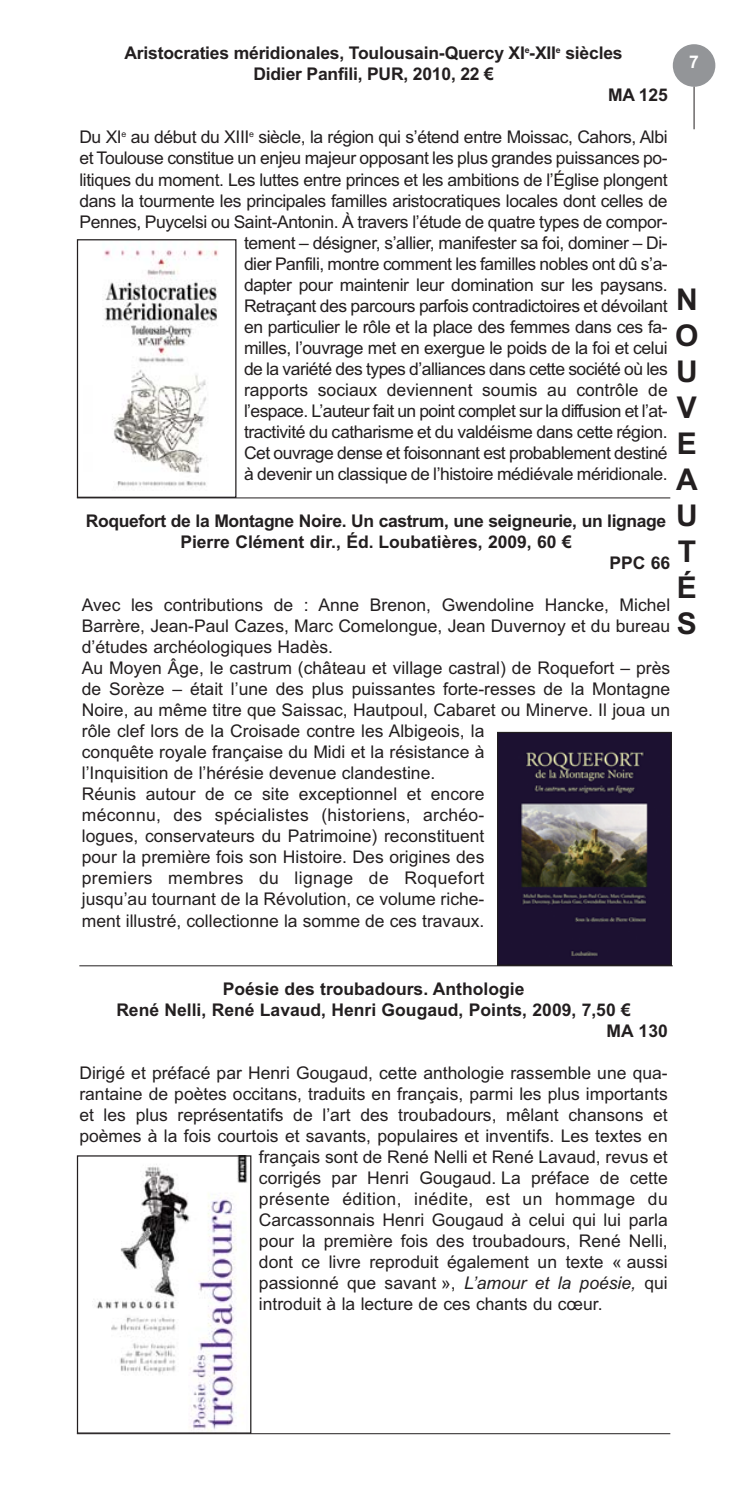
<style>
.page{position:relative;width:741px;height:1492px;background:#fff}
.page>*{position:absolute;margin:0;border:0;box-sizing:border-box;transform-origin:0 0}
.t1{font:700 30px/36px "Arial";color:#231f20;text-align:justify}
.t2{font:17.5px/21px "Arial";color:#231f20}
.t3{font:17.5px/21px "Arial";letter-spacing:-.02em;color:#231f20;text-align:right}
.t4{font:700 17.5px "Arial";letter-spacing:-.01em;color:#231f20}
.t5{font:17.5px "Arial";letter-spacing:.02em;color:#231f20}
.t6{font:700 17.5px "Arial";color:#fff}
.s1{font-style:italic}
</style>
<div class="page">
<img style="left:104px;top:247px;width:114px;height:240px">
<div style="left:77px;top:239px;width:159px;height:259px;border:1px solid #231f20"></div>
<hr style="left:77px;top:497px;width:593px;height:1px;background:#231f20">
<img style="left:498px;top:734px;width:171px;height:229px">
<div style="left:496px;top:732px;width:175px;height:233px;border:1px solid #231f20"></div>
<hr style="left:79px;top:965px;width:593px;height:1px;background:#231f20">
<img style="left:96px;top:1157px;width:151px;height:274px">
<div style="left:77px;top:1155px;width:174px;height:278px;border:1px solid #231f20"></div>
<hr style="left:77px;top:1433px;width:593px;height:1px;background:#231f20">
<div style="left:672px;top:44px;width:43px;height:43px;background:#939598;border-radius:50%"></div>
<hr style="left:693px;top:87px;width:1px;height:42px;background:#231f20">
<p class="t4" style="left:124px;top:47px;width:499px">Aristocraties méridionales, Toulousain-Quercy XI<sup>e</sup>-XII<sup>e</sup> siècles</p>
<p class="t4" style="left:253px;top:68px;width:242px">Didier Panfili, PUR, 2010, 22 €</p>
<p class="t4" style="left:607px;top:89px;width:61px">MA 125</p>
<p class="t3" style="left:79px;top:129px;width:589px">Du XI<sup>e</sup> au début du XIII<sup>e</sup> siècle, la région qui s’étend entre Moissac, Cahors, Albi et Toulouse constitue un enjeu majeur opposant les plus grandes puissances po&shy;litiques du moment. Les luttes entre princes et les ambitions de l’Église plongent dans la tourmente les principales familles aristocratiques locales dont celles de Pennes, Puycelsi ou Saint-Antonin. À travers l’étude de quatre types de compor&shy;tement – désigner, s’allier, manifester sa foi, dominer – Di-<br>dier Panfili, montre comment les familles nobles ont dû s’a-<br>dapter pour maintenir leur domination sur les paysans.<br>Retraçant des parcours parfois contradictoires et dévoilant<br>en particulier le rôle et la place des femmes dans ces fa-<br>milles, l’ouvrage met en exergue le poids de la foi et celui<br>de la variété des types d’alliances dans cette société où les<br>rapports sociaux deviennent soumis au contrôle de<br>l’espace. L’auteur fait un point complet sur la diffusion et l’at-<br>tractivité du catharisme et du valdéisme dans cette région.<br>Cet ouvrage dense et foisonnant est probablement destiné<br>à devenir un classique de l’histoire médiévale méridionale.</p>
<p class="t4" style="left:86px;top:515px;width:581px">Roquefort de la Montagne Noire. Un castrum, une seigneurie, un lignage</p>
<p class="t4" style="left:180px;top:536px;width:393px">Pierre Clément dir., Éd. Loubatières, 2009, 60 €</p>
<p class="t4" style="left:609px;top:557px;width:62px">PPC 66</p>
<p class="t2" style="left:82px;top:596px;width:589px">Avec les contributions de : Anne Brenon, Gwendoline Hancke, Michel Barrère, Jean-Paul Cazes, Marc Comelongue, Jean Duvernoy et du bureau d’études archéologiques Hadès.<br>Au Moyen Âge, le castrum (château et village castral) de Roquefort – près de Sorèze – était l’une des plus puissantes forte-resses de la Montagne Noire, au même titre que Saissac, Hautpoul, Cabaret ou Minerve. Il joua un rôle clef lors de la Croisade contre les Albigeois, la<br>conquête royale française du Midi et la résistance à<br>l’Inquisition de l’hérésie devenue clandestine.<br>Réunis autour de ce site exceptionnel et encore<br>méconnu, des spécialistes (historiens, archéo-<br>logues, conservateurs du Patrimoine) reconstituent<br>pour la première fois son Histoire. Des origines des<br>premiers membres du lignage de Roquefort<br>jusqu’au tournant de la Révolution, ce volume riche-<br>ment illustré, collectionne la somme de ces travaux.</p>
<p class="t6" style="left:688px;top:55px;width:11px">7</p>
<h1 class="t1" style="left:675px;top:284px;width:25px">N O U V E A U T É S</h1>
<p class="t4" style="left:223px;top:982px;width:303px">Poésie des troubadours. Anthologie</p>
<p class="t4" style="left:116px;top:1003px;width:516px">René Nelli, René Lavaud, Henri Gougaud, Points, 2009, 7,50 €</p>
<p class="t4" style="left:606px;top:1024px;width:63px">MA 130</p>
<p class="t2" style="left:79px;top:1064px;width:589px">Dirigé et préfacé par Henri Gougaud, cette anthologie rassemble une qua-</p>
<p class="t2" style="left:79px;top:1085px;width:589px">rantaine de poètes occitans, traduits en français, parmi les plus importants</p>
<p class="t2" style="left:79px;top:1106px;width:589px">et les plus représentatifs de l’art des troubadours, mêlant chansons et</p>
<p class="t2" style="left:79px;top:1127px;width:589px">poèmes à la fois courtois et savants, populaires et inventifs. Les textes en</p>
<p class="t2" style="left:259px;top:1148px;width:410px">français sont de René Nelli et René Lavaud, revus et</p>
<p class="t2" style="left:259px;top:1169px;width:410px">corrigés par Henri Gougaud. La préface de cette</p>
<p class="t5" style="left:259px;top:1192px;width:410px">présente édition, inédite, est un hommage du</p>
<p class="t2" style="left:259px;top:1211px;width:410px">Carcassonnais Henri Gougaud à celui qui lui parla</p>
<p class="t2" style="left:259px;top:1232px;width:410px">pour la première fois des troubadours, René Nelli,</p>
<p class="t2" style="left:259px;top:1253px;width:410px">dont ce livre reproduit également un texte « aussi</p>
<p class="t2" style="left:259px;top:1274px;width:410px">passionné que savant », <span class="s1">L’amour et la poésie,</span> qui</p>
<p class="t2" style="left:259px;top:1295px;width:345px">introduit à la lecture de ces chants du cœur.</p>
</div>
